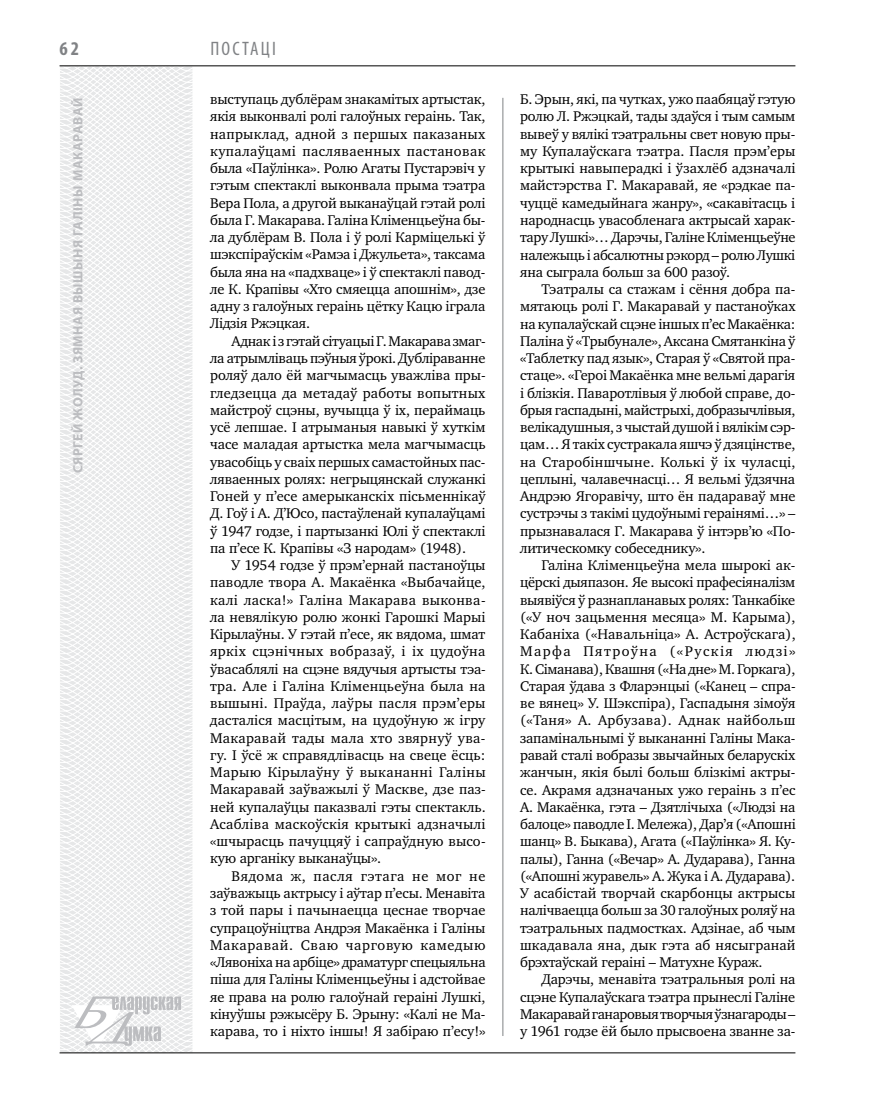
<style>
.page{position:relative;width:872px;height:1106px;background:#fff}
.page>*{position:absolute;margin:0;border:0;box-sizing:border-box;transform-origin:0 0}
.t1{font:condensed 19.5px "Myriad Pro";color:#808285}
.t2{font:700 condensed 19.5px "Myriad Pro";color:#808285}
.t3{font:14.4px/17.2px "Charter C";letter-spacing:-.01em;color:#000;text-align:justify}
.t4{font:700 13.5px "Myriad Pro";letter-spacing:.04em;color:#bcbdc0}
</style>
<div class="page">
<svg style="left:59px;top:65px;width:192px;height:989px"></svg>
<hr style="left:502px;top:98px;width:1px;height:938px;background:#808285">
<hr style="left:60px;top:1052px;width:735px;height:1px;background:#000">
<svg style="left:71px;top:996px;width:110px;height:53px"></svg>
<hr style="left:60px;top:65px;width:735px;height:1px;background:#000">
<h1 class="t2" style="left:60px;top:37px;width:21px">62</h1>
<p class="t4" style="left:69px;top:473px;width:377px;rotate:-90deg">Сяргей ЖОЛУД. Зямная вышыня Галіны Макаравай</p>
<h1 class="t1" style="left:210px;top:37px;width:67px">Постаці</h1>
<p class="t3" style="left:210px;top:91px;width:277px">выступаць дублёрам знакамітых артыстак, якія выконвалі ролі галоўных гераінь. Так, напрыклад, адной з першых паказаных купалаўцамі пасляваенных пастановак была «Паўлінка». Ролю Агаты Пустарэвіч у гэтым спектаклі выконвала прыма тэатра Вера Пола, а другой выканаўцай гэтай ролі была Г. Макарава. Галіна Кліменцьеўна бы&shy;ла дублёрам В. Пола і ў ролі Карміцелькі ў шэкспіраўскім «Рамэа і Джульета», таксама была яна на «падхваце» і ў спектаклі павод&shy;ле К. Крапівы «Хто смяецца апошнім», дзе адну з галоўных гераінь цётку Кацю іграла Лідзія Ржэцкая.</p>
<p class="t3" style="left:210px;top:332px;width:277px;text-indent:21px">Аднак і з гэтай сітуацыі Г. Макарава змаг&shy;ла атрымліваць пэўныя ўрокі. Дубліраванне роляў дало ёй магчымасць уважліва пры&shy;гледзецца да метадаў работы вопытных майстроў сцэны, вучыцца ў іх, пераймаць усё лепшае. І атрыманыя навыкі ў хуткім часе маладая артыстка мела магчымасць увасобіць у сваіх першых самастойных пас&shy;ляваенных ролях: негрыцянскай служанкі Гоней у п’есе амерыканскіх пісьменнікаў Д. Гоў і А. Д’Юсо, пастаўленай купалаўцамі ў 1947 годзе, і партызанкі Юлі ў спектаклі па п’есе К. Крапівы «З народам» (1948).</p>
<p class="t3" style="left:210px;top:556px;width:277px;text-indent:21px">У 1954 годзе ў прэм’ернай пастаноўцы паводле твора А. Макаёнка «Выбачайце, калі ласка!» Галіна Макарава выконва&shy;ла невялікую ролю жонкі Гарошкі Марыі Кірылаўны. У гэтай п’есе, як вядома, шмат яркіх сцэнічных вобразаў, і іх цудоўна ўвасаблялі на сцэне вядучыя артысты тэа&shy;тра. Але і Галіна Кліменцьеўна была на вышыні. Праўда, лаўры пасля прэм’еры дасталіся масцітым, на цудоўную ж ігру Макаравай тады мала хто звярнуў ува&shy;гу. І ўсё ж справядлівасць на свеце ёсць:<br>Марыю Кірылаўну ў выкананні Галіны Макаравай заўважылі ў Маскве, дзе паз&shy;ней купалаўцы паказвалі гэты спектакль.<br>Асабліва маскоўскія крытыкі адзначылі «шчырасць пачуццяў і сапраўдную высо&shy;кую арганіку выканаўцы».</p>
<p class="t3" style="left:210px;top:867px;width:277px;text-indent:21px">Вядома ж, пасля гэтага не мог не заўважыць актрысу і аўтар п’есы. Менавіта з той пары і пачынаецца цеснае творчае супрацоўніцтва Андрэя Макаёнка і Галіны Макаравай. Сваю чарговую камедыю «Лявоніха на арбіце» драматург спецыяльна піша для Галіны Кліменцьеўны і адстойвае яе права на ролю галоўнай гераіні Лушкі, кінуўшы рэжысёру Б. Эрыну: «Калі не Ма&shy;карава, то і ніхто іншы! Я забіраю п’есу!»</p>
<p class="t3" style="left:520px;top:91px;width:277px">Б. Эрын, які, па чутках, ужо паабяцаў гэтую ролю Л. Ржэцкай, тады здаўся і тым самым вывеў у вялікі тэатральны свет новую пры&shy;му Купалаўскага тэатра. Пасля прэм’еры крытыкі навыперадкі і ўзахлёб адзначалі майстэрства Г. Макаравай, яе «рэдкае па&shy;чуццё камедыйнага жанру», «сакавітасць і народнасць увасобленага актрысай харак&shy;тару Лушкі»… Дарэчы, Галіне Кліменцьеўне належыць і абсалютны рэкорд – ролю Лушкі яна сыграла больш за 600 разоў.</p>
<p class="t3" style="left:520px;top:281px;width:277px;text-indent:21px">Тэатралы са стажам і сёння добра па&shy;мятаюць ролі Г. Макаравай у пастаноўках на купалаўскай сцэне іншых п’ес Макаёнка:<br>Паліна ў «Трыбунале», Аксана Смятанкіна ў «Таблетку пад язык», Старая ў «Святой пра&shy;стаце». «Героі Макаёнка мне вельмі дарагія і блізкія. Паваротлівыя ў любой справе, до&shy;брыя гаспадыні, майстрыхі, добразычлівыя, велікадушныя, з чыстай душой і вялікім сэр&shy;цам… Я такіх сустракала яшчэ ў дзяцінстве, на Старобіншчыне. Колькі ў іх чуласці, цеплыні, чалавечнасці… Я вельмі ўдзячна Андрэю Ягоравічу, што ён падараваў мне сустрэчы з такімі цудоўнымі гераінямі…» – прызнавалася Г. Макарава ў інтэрв’ю «По&shy;литическомку собеседнику».</p>
<p class="t3" style="left:520px;top:557px;width:277px;text-indent:21px">Галіна Кліменцьеўна мела шырокі ак&shy;цёрскі дыяпазон. Яе высокі прафесіяналізм выявіўся ў разнапланавых ролях: Танкабіке («У ноч зацьмення месяца» М. Карыма), Кабаніха («Навальніца» А. Астроўскага), Марфа Пятроўна («Рускія людзі» К. Сіманава), Квашня («На дне» М. Горкага), Старая ўдава з Фларэнцыі («Канец – спра&shy;ве вянец» У. Шэкспіра), Гаспадыня зімоўя («Таня» А. Арбузава). Аднак найбольш запамінальнымі ў выкананні Галіны Мака&shy;равай сталі вобразы звычайных беларускіх жанчын, якія былі больш блізкімі актры&shy;се. Акрамя адзначаных ужо гераінь з п’ес А. Макаёнка, гэта – Дзятлічыха («Людзі на балоце» паводле І. Мележа), Дар’я («Апошні шанц» В. Быкава), Агата («Паўлінка» Я. Ку&shy;палы), Ганна («Вечар» А. Дударава), Ганна («Апошні журавель» А. Жука і А. Дударава).<br>У асабістай творчай скарбонцы актрысы налічваецца больш за 30 галоўных роляў на тэатральных падмостках. Адзінае, аб чым шкадавала яна, дык гэта аб нясыгранай брэхтаўскай гераіні – Матухне Кураж.</p>
<p class="t3" style="left:520px;top:971px;width:277px;text-indent:21px">Дарэчы, менавіта тэатральныя ролі на сцэне Купалаўскага тэатра прынеслі Галіне Макаравай ганаровыя творчыя ўзнагароды – у 1961 годзе ёй было прысвоена званне за-</p>
</div>
